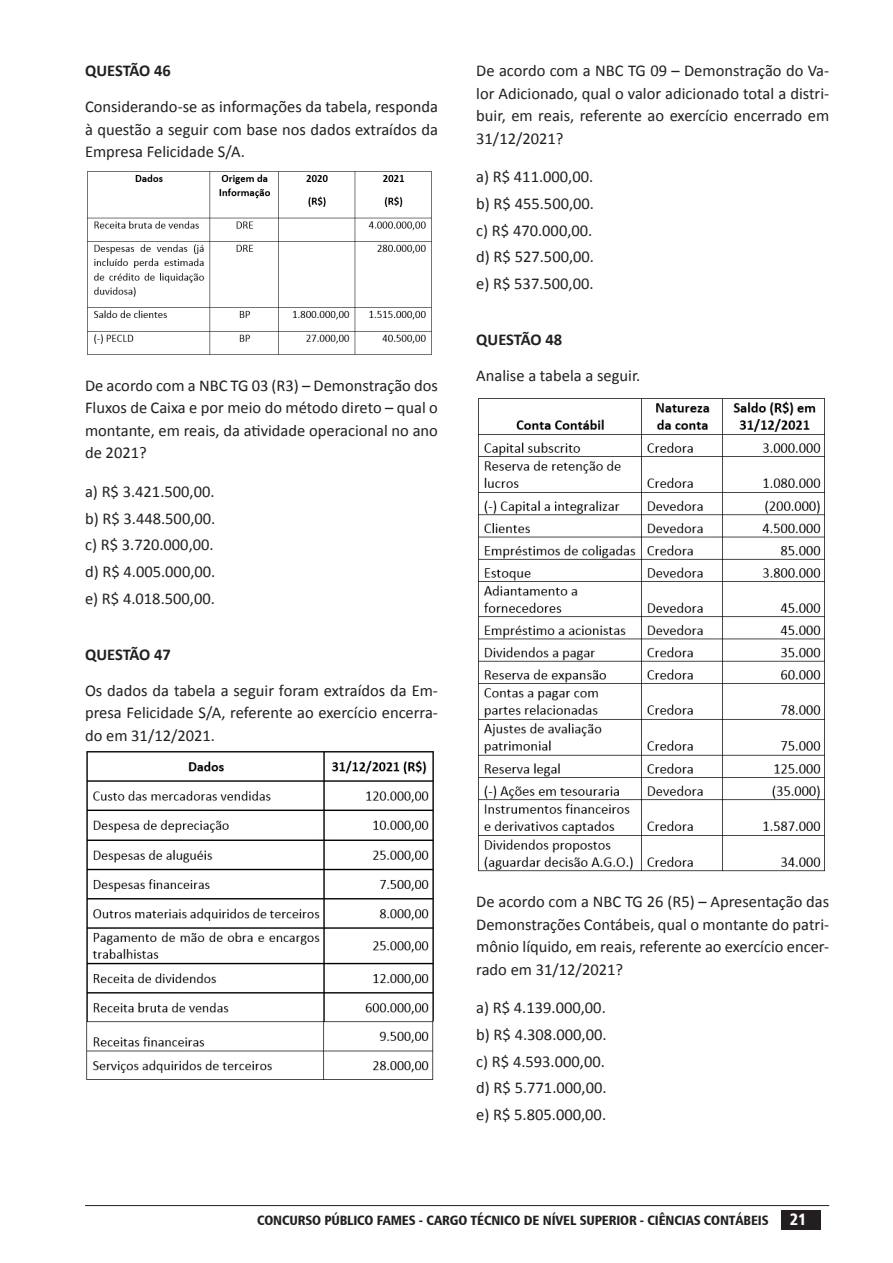
<style>
.page{position:relative;width:893px;height:1263px;background:#fff}
.page>*{position:absolute;margin:0;border:0;box-sizing:border-box;transform-origin:0 0}
.t1{font:16.5px/22.5px "Calibri";color:#231f20;text-align:justify}
.t2{font:700 16.5px "Calibri";letter-spacing:-.005em;color:#231f20}
.t3{font:16.5px "Humanist 777 BT Black Condensed B";color:#fff}
.t4{font:13.5px "Humanist 777 BT Black Condensed B";letter-spacing:-.01em;color:#231f20}
</style>
<div class="page">
<hr style="left:85px;top:1205px;width:744px;height:1px;background:#231f20">
<div style="left:781px;top:1210px;width:39px;height:19px;background:#231f20"></div>
<img style="left:87px;top:171px;width:345px;height:184px">
<img style="left:86px;top:751px;width:348px;height:329px">
<img style="left:478px;top:398px;width:347px;height:474px">
<p class="t2" style="left:85px;top:60px;width:11px">QUEST</p>
<p class="t2" style="left:130px;top:60px;width:43px">ÃO 46</p>
<p class="t1" style="left:85px;top:95px;width:354px">Considerando-se as informações da tabela, responda à questão a seguir com base nos dados extraídos da Empresa Felicidade S/A.</p>
<p class="t1" style="left:85px;top:374px;width:354px">De acordo com a NBC TG 03 (R3) – Demonstração dos Fluxos de Caixa e por meio do método direto – qual o montante, em reais, da atividade operacional no ano de 2021?</p>
<p class="t1" style="left:85px;top:478px;width:132px;line-height:26.7px">a) R$ 3.421.500,00. b) R$ 3.448.500,00. c) R$ 3.720.000,00. d) R$ 4.005.000,00. e) R$ 4.018.500,00.</p>
<p class="t2" style="left:85px;top:643px;width:11px">QUEST</p>
<p class="t2" style="left:130px;top:643px;width:43px">ÃO 47</p>
<p class="t1" style="left:85px;top:679px;width:354px">Os dados da tabela a seguir foram extraídos da Em&shy;presa Felicidade S/A, referente ao exercício encerra&shy;do em 31/12/2021.</p>
<p class="t1" style="left:476px;top:59px;width:354px">De acordo com a NBC TG 09 – Demonstração do Va&shy;lor Adicionado, qual o valor adicionado total a distri&shy;buir, em reais, referente ao exercício encerrado em 31/12/2021?</p>
<p class="t1" style="left:476px;top:163px;width:119px;line-height:26.7px">a) R$ 411.000,00. b) R$ 455.500,00. c) R$ 470.000,00. d) R$ 527.500,00. e) R$ 537.500,00.</p>
<p class="t2" style="left:476px;top:329px;width:11px">QUEST</p>
<p class="t2" style="left:521px;top:329px;width:43px">ÃO 48</p>
<p class="t1" style="left:476px;top:364px;width:166px">Analise a tabela a seguir.</p>
<p class="t1" style="left:476px;top:890px;width:354px">De acordo com a NBC TG 26 (R5) – Apresentação das Demonstrações Contábeis, qual o montante do patri&shy;mônio líquido, em reais, referente ao exercício encer&shy;rado em 31/12/2021?</p>
<p class="t1" style="left:476px;top:994px;width:132px;line-height:26.7px">a) R$ 4.139.000,00. b) R$ 4.308.000,00. c) R$ 4.593.000,00. d) R$ 5.771.000,00. e) R$ 5.805.000,00.</p>
<p class="t4" style="left:257px;top:1212px;width:513px">CONCURSO PÚBLICO FAMES - CARGO TÉCNICO DE NÍVEL SUPERIOR - CIÊNCIAS CONTÁBEIS</p>
<p class="t3" style="left:790px;top:1209px;width:18px">21</p>
</div>
